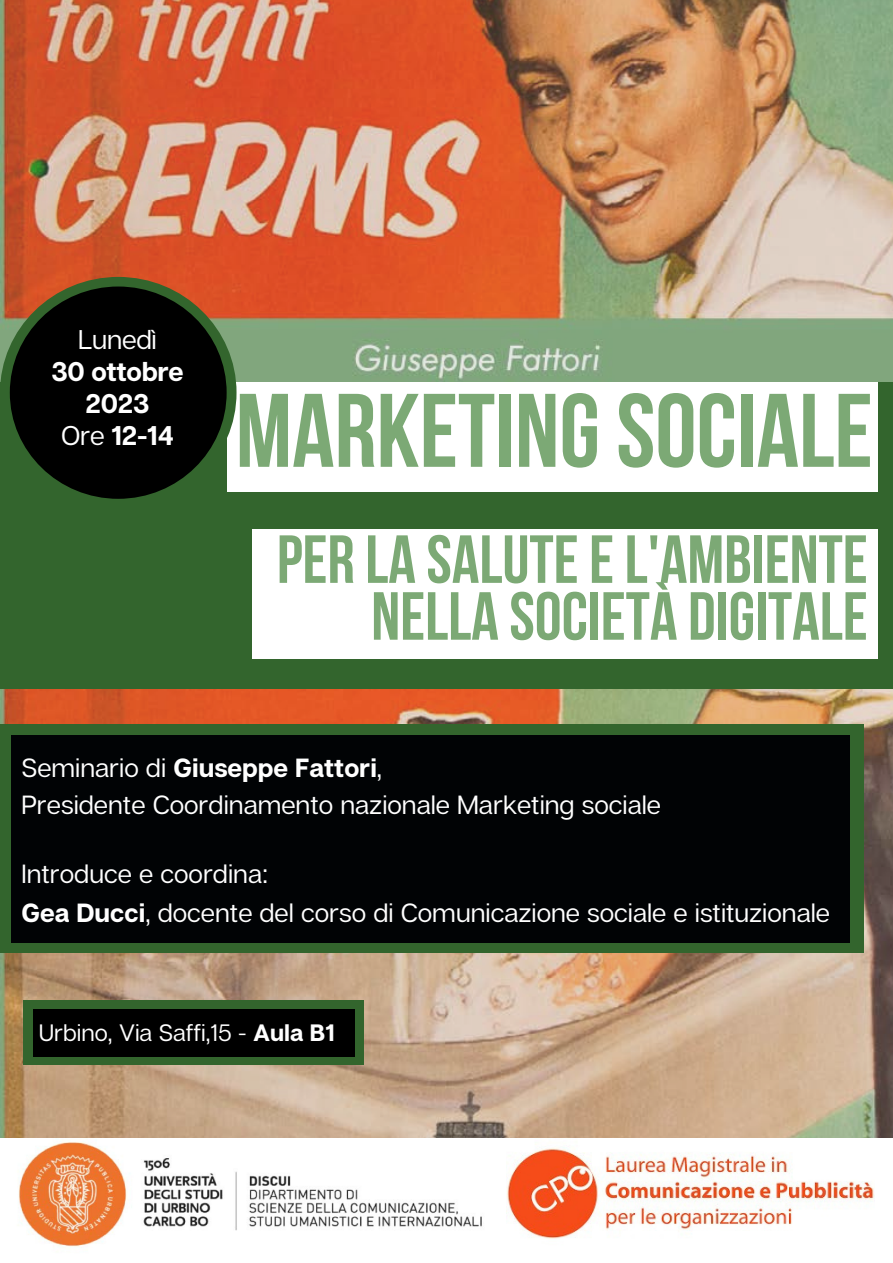
<style>
.page{position:relative;width:893px;height:1263px;background:#fff}
.page>*{position:absolute;margin:0;border:0;box-sizing:border-box;transform-origin:0 0}
.t1{font:700 104.25px "Bebas Neue";color:#7ca975}
.t2{font:700 67.88px/56.8px "Bebas Neue";color:#7ca975;text-align:right}
.t3{font:700 27px/32.1px "Articulat CF";letter-spacing:-.01em;color:#fff;text-align:center}
.t4{font:27px "Articulat CF";letter-spacing:-.01em;color:#fff}
.t5{font:26.25px "Articulat CF";color:#fff}
.t6{font:700 26.25px "Articulat CF";color:#fff}
.t7{font:23.7px "Articulat CF";color:#fff}
.s1{font-weight:400}
.s2{font-weight:700}
</style>
<div class="page">
<img style="left:1px;top:0;width:892px;height:1134px">
<svg style="left:0;top:1134px;width:893px;height:65px"></svg>
<img style="left:0;top:1138px;width:495px;height:110px">
<img style="left:506px;top:1138px;width:368px;height:101px">
<div style="left:0;top:724px;width:864px;height:229px;background:#33652d"></div>
<div style="left:11px;top:734px;width:839px;height:208px;background:#010305"></div>
<div style="left:23px;top:1000px;width:341px;height:65px;background:#33652d"></div>
<div style="left:33px;top:1009px;width:322px;height:48px;background:#000"></div>
<div style="left:0;top:382px;width:893px;height:307px;background:#33652d"></div>
<div style="left:227px;top:382px;width:650px;height:110px;background:#fff"></div>
<div style="left:0;top:277px;width:236px;height:231px;background:#33652d;border-radius:50%"></div>
<div style="left:10px;top:286px;width:217px;height:213px;background:#000;border-radius:50%"></div>
<div style="left:252px;top:530px;width:626px;height:129px;background:#fff"></div>
<p class="t4" style="left:78px;top:322px;width:80px">Lunedì</p>
<p class="t3" style="left:51px;top:355px;width:134px">30 ottobre<br>2023</p>
<p class="t3" style="left:61px;top:419px;width:114px"><span class="s1">Ore</span> 12-14</p>
<p class="t1" style="left:236px;top:389px;width:638px">MARKETINGSOCIALE</p>
<p class="t2" style="left:277px;top:537px;width:592px">PER LA SALUTEEL'AMBIENTE<br>NELLA SOCIETÀ DIGITALE</p>
<p class="t6" style="left:21px;top:751px;width:362px"><span class="s1">Seminario di</span> Giuseppe Fattori<span class="s1">,</span></p>
<p class="t5" style="left:21px;top:788px;width:641px">Presidente Coordinamento nazionale Marketing sociale</p>
<p class="t5" style="left:21px;top:857px;width:248px">Introduce e coordina:</p>
<p class="t5" style="left:21px;top:896px;width:810px"><span class="s2">Gea Ducci</span>, docente del corso di Comunicazione sociale e istituzionale</p>
<p class="t7" style="left:39px;top:1017px;width:297px">Urbino, Via Saffi,15 - <span class="s2">Aula B1</span></p>
</div>
